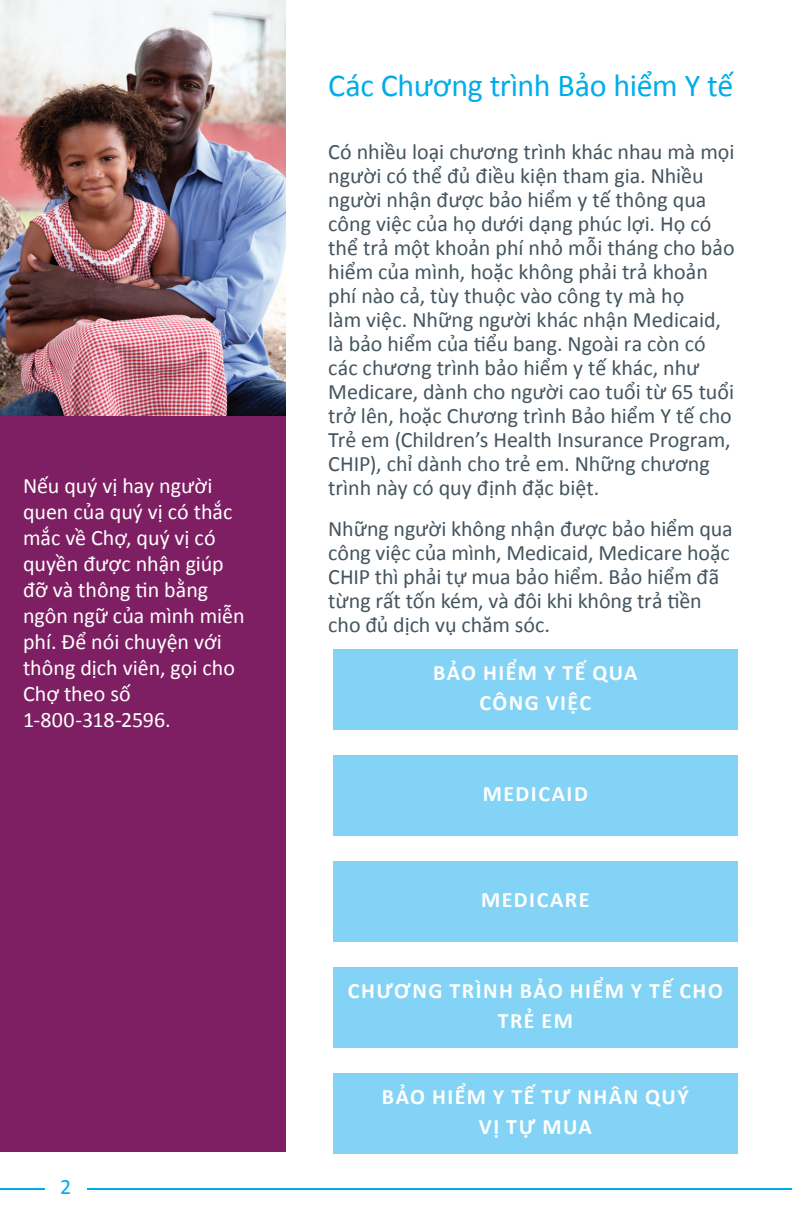
<style>
.page{position:relative;width:792px;height:1224px;background:#fff}
.page>*{position:absolute;margin:0;border:0;box-sizing:border-box;transform-origin:0 0}
.Subsection{font:32px "Calibri";letter-spacing:-.01em;color:#00adeb}
.Text{font:22px/24px "Calibri";color:#45555f}
.Section{font:22px/26px "Calibri";color:#fff}
.t1{font:700 22px/30px "Calibri";letter-spacing:.065em;color:#fff;text-align:center}
.Text-2{font:22px "Calibri";color:#00adeb}
</style>
<div class="page">
<hr style="left:87px;top:1188px;width:705px;height:2px;background:#00adeb">
<hr style="left:0;top:1188px;width:44px;height:2px;background:#00adeb">
<div style="left:0;top:0;width:285px;height:1152px;background:#7f1f63"></div>
<img style="left:0;top:0;width:285px;height:416px">
<div style="left:333px;top:649px;width:404px;height:80px;background:#82d3f5"></div>
<div style="left:333px;top:755px;width:404px;height:80px;background:#82d3f5"></div>
<div style="left:333px;top:861px;width:404px;height:80px;background:#82d3f5"></div>
<div style="left:333px;top:967px;width:404px;height:80px;background:#82d3f5"></div>
<div style="left:333px;top:1073px;width:404px;height:80px;background:#82d3f5"></div>
<p class="Section" style="left:23px;top:473px;width:223px">Nếu quý vị hay người quen của quý vị có thắc mắc về Chợ, quý vị có quyền được nhận giúp đỡ và thông tin bằng ngôn ngữ của mình miễn phí. Để nói chuyện với thông dịch viên, gọi cho<br>Chợ theo số<br>1-800-318-2596.</p>
<p class="Text-2" style="left:60px;top:1173px;width:13px">2</p>
<p class="Subsection" style="left:328px;top:65px;width:406px">Các Chương trình Bảo hiểm Y tế</p>
<p class="Text" style="left:328px;top:139px;width:408px">Có nhiều loại chương trình khác nhau mà mọi người có thể đủ điều kiện tham gia. Nhiều người nhận được bảo hiểm y tế thông qua công việc của họ dưới dạng phúc lợi. Họ có thể trả một khoản phí nhỏ mỗi tháng cho bảo hiểm của mình, hoặc không phải trả khoản phí nào cả, tùy thuộc vào công ty mà họ<br>làm việc. Những người khác nhận Medicaid, là bảo hiểm của tiểu bang. Ngoài ra còn có các chương trình bảo hiểm y tế khác, như Medicare, dành cho người cao tuổi từ 65 tuổi trở lên, hoặc Chương trình Bảo hiểm Y tế cho Trẻ em (Children’s Health Insurance Program, CHIP), chỉ dành cho trẻ em. Những chương trình này có quy định đặc biệt.</p>
<p class="Text" style="left:328px;top:516px;width:406px">Những người không nhận được bảo hiểm qua công việc của mình, Medicaid, Medicare hoặc CHIP thì phải tự mua bảo hiểm. Bảo hiểm đã từng rất tốn kém, và đôi khi không trả tiền cho đủ dịch vụ chăm sóc.</p>
<p class="t1" style="left:433px;top:658px;width:206px">BẢO HIỂM Y TẾ QUA<br>CÔNG VIỆC</p>
<p class="t1" style="left:483px;top:779px;width:107px">MEDICAID</p>
<p class="t1" style="left:481px;top:885px;width:110px">MEDICARE</p>
<p class="t1" style="left:348px;top:976px;width:377px">CHƯƠNG TRÌNH BẢO HIỂM Y TẾ CHO<br>TRẺ EM</p>
<p class="t1" style="left:382px;top:1082px;width:308px">BẢO HIỂM Y TẾ TƯ NHÂN QUÝ<br>VỊ TỰ MUA</p>
</div>
